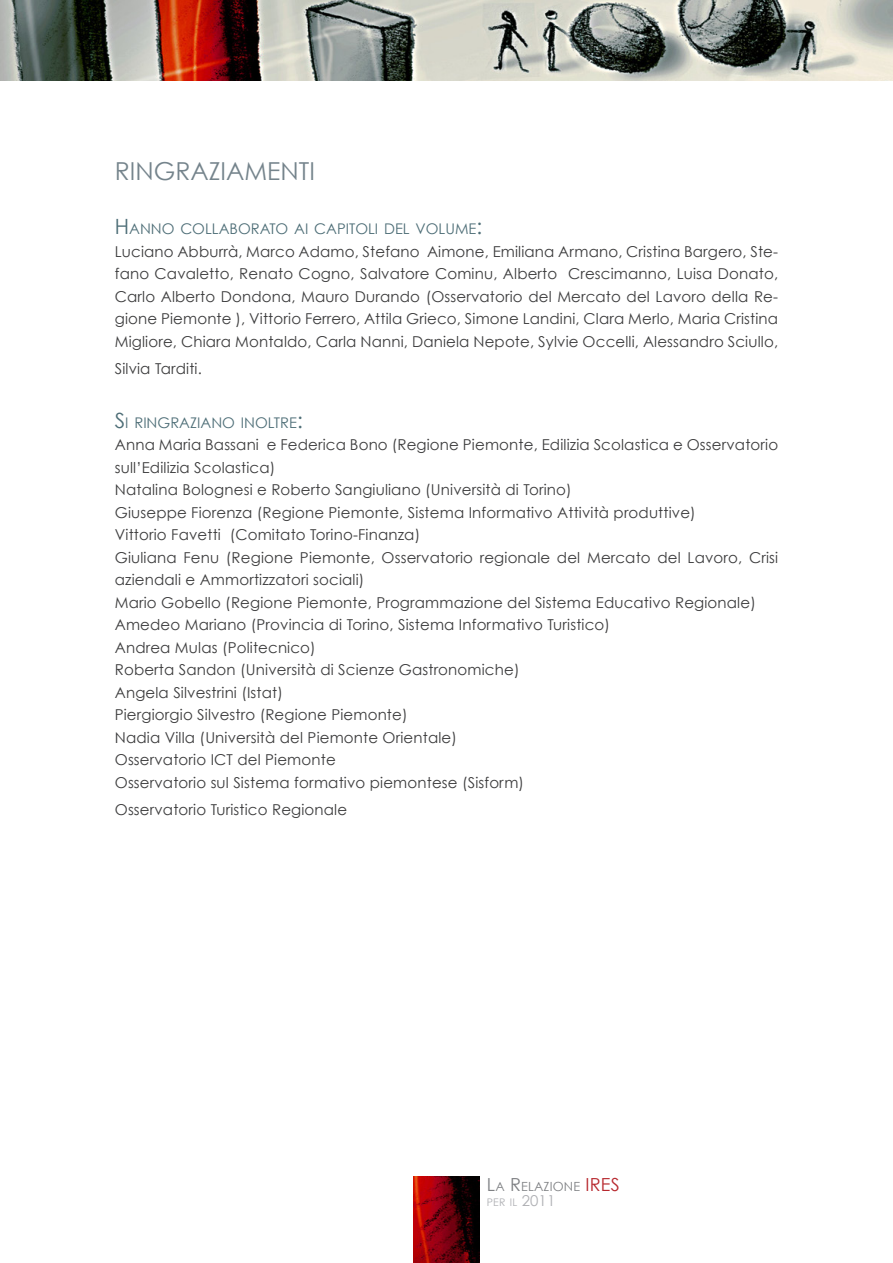
<style>
.page{position:relative;width:893px;height:1263px;background:#fff}
.page>*{position:absolute;margin:0;border:0;box-sizing:border-box;transform-origin:0 0}
.t1{font:24.75px "Century Gothic";color:#75848c}
.t2{font:15px/22.5px "Century Gothic";letter-spacing:.01em;color:#3c3c3d;text-align:justify}
.t3{font:14.7px "Century Gothic";color:#4e6e77}
.t4{font:12.6px "Century Gothic";letter-spacing:.015em;color:#7e8083}
.t5{font:10.5px "Century Gothic";color:#aeafb3}
.s1{font-size:21px}
.s2{font-size:18px}
.s3{font-size:18px;color:#b7282e}
.s4{font-size:15px}
</style>
<div class="page">
<img style="left:0;top:0;width:893px;height:81px">
<img style="left:414px;top:1176px;width:65px;height:87px">
<h1 class="t1" style="left:115px;top:156px;width:32px">Ringra</h1>
<h1 class="t1" style="left:209px;top:156px;width:28px">ziamen</h1>
<h1 class="t1" style="left:299px;top:156px;width:14px">ti</h1>
<p class="t3" style="left:115px;top:220px;width:369px"><span class="s1">H</span>ANNO COLLABORATO AI CAPITOLI DEL VOLUME<span class="s1">:</span></p>
<p class="t2" style="left:115px;top:240px;width:665px">Luciano Abburrà, Marco Adamo, Stefano Aimone, Emiliana Armano, Cristina Bargero, Ste&shy;fano Cavaletto, Renato Cogno, Salvatore Cominu, Alberto Crescimanno, Luisa Donato, Carlo Alberto Dondona, Mauro Durando (Osservatorio del Mercato del Lavoro della Re&shy;gione Piemonte ), Vittorio Ferrero, Attila Grieco, Simone Landini, Clara Merlo, Maria Cristina Migliore, Chiara Montaldo, Carla Nanni, Daniela Nepote, Sylvie Occelli, Alessandro Sciullo,</p>
<p class="t2" style="left:115px;top:357px;width:89px">Silvia Tarditi.</p>
<p class="t3" style="left:115px;top:413px;width:190px"><span class="s1">S</span>I RINGRAZIANO INOLTRE<span class="s1">:</span></p>
<p class="t2" style="left:115px;top:433px;width:665px;text-align:left">Anna Maria Bassani e Federica Bono (Regione Piemonte, Edilizia Scolastica e Osservatorio sull’Edilizia Scolastica)<br>Natalina Bolognesi e Roberto Sangiuliano (U niversità di Torino)<br>Giuseppe Fiorenza (Regione Piemonte, Sistema Informativo Attività produttive)<br>Vittorio Favetti (Comitato Torino-Finanza)<br>Giuliana Fenu (Regione Piemonte, Osservatorio regionale del Mercato del Lavoro, Crisi aziendali e Ammortizzatori sociali)<br>Mario Gobello (Regione Piemonte, Programmazione del Sistema Educativo Regionale)<br>Amedeo Mariano (Provincia di Torino, Sistema Informativo Turistico)<br>Andrea Mulas (Politecnico)<br>Roberta Sandon (U niversità di Scienze Gastronomiche)<br>Angela Silvestrini (Istat)<br>Piergiorgio Silvestro (Regione Piemonte)<br>Nadia Villa (U niversità del Piemonte Orientale)<br>Osservatorio ICT del Piemonte<br>Osservatorio sul Sistema formativo piemontese (Sisform)</p>
<p class="t2" style="left:115px;top:798px;width:234px">Osservatorio Turistico Regionale</p>
<p class="t4" style="left:487px;top:1178px;width:134px"><span class="s2">L</span>A <span class="s2">R</span>ELAZIONE <span class="s3">IRES</span></p>
<p class="t5" style="left:487px;top:1195px;width:70px">PER IL <span class="s4">2011</span></p>
</div>
